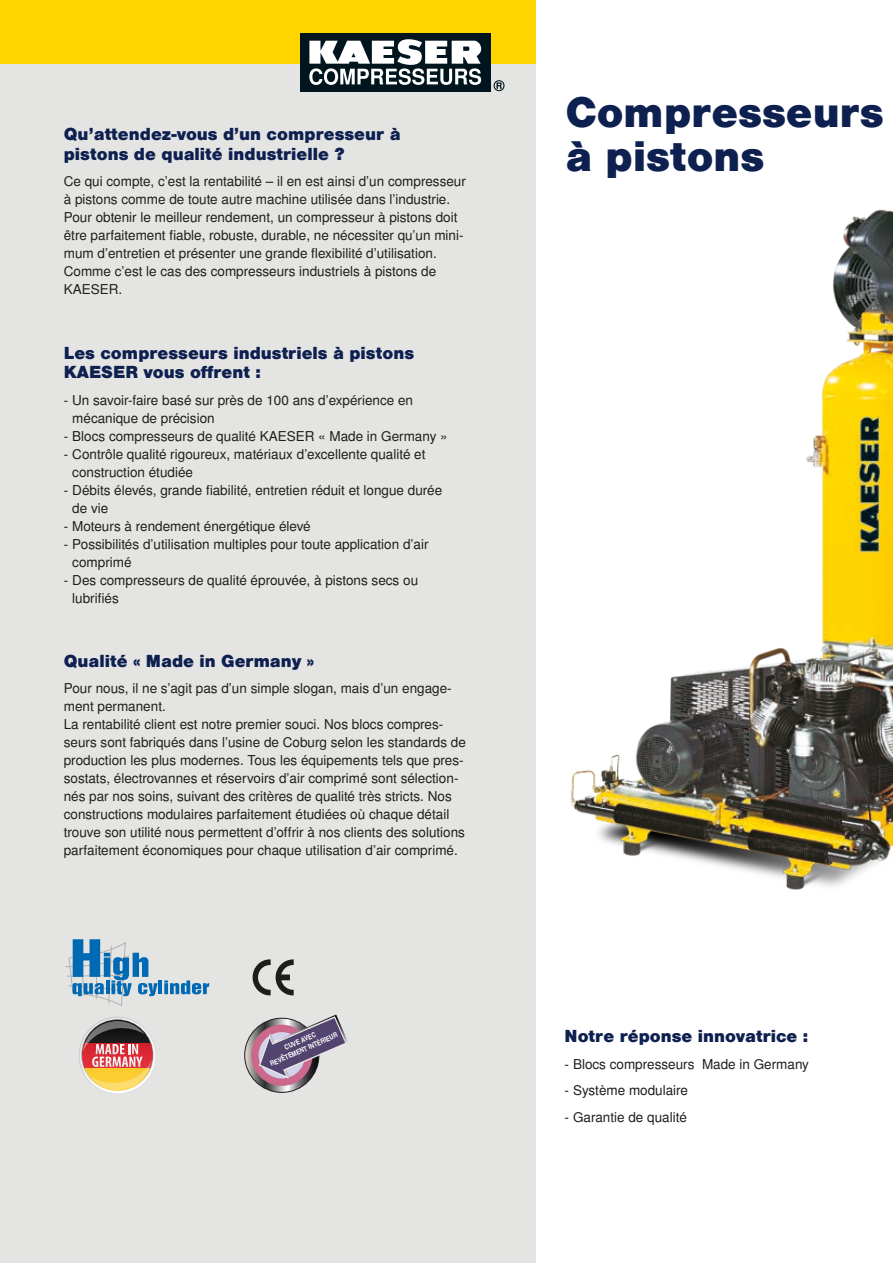
<style>
.page{position:relative;width:893px;height:1263px;background:#fff}
.page>*{position:absolute;margin:0;border:0;box-sizing:border-box;transform-origin:0 0}
.t1{font:900 40.5px/43.5px "Nimbus San L";color:#0e2050}
.t2{font:900 16.5px/19.5px "Nimbus San L";color:#0e2050}
.t3{font:13.5px/18px "Nimbus San L";color:#1d1d1b}
.t4{font:7.05px/9.1px "Nimbus San L Bol Con";color:#fff;text-align:center}
</style>
<div class="page">
<div style="left:0;top:0;width:536px;height:1263px;background:#e4e4e3"></div>
<svg style="left:79px;top:1017px;width:77px;height:77px"></svg>
<svg style="left:82px;top:1020px;width:71px;height:23px"></svg>
<svg style="left:82px;top:1043px;width:71px;height:25px"></svg>
<svg style="left:82px;top:1068px;width:71px;height:23px"></svg>
<svg style="left:83px;top:1021px;width:69px;height:69px"></svg>
<svg style="left:253px;top:959px;width:41px;height:36px"></svg>
<hr style="left:159px;top:980px;width:3px;height:14px;background:#0069b4">
<svg style="left:164px;top:980px;width:45px;height:14px"></svg>
<svg style="left:66px;top:939px;width:92px;height:66px"></svg>
<img style="left:570px;top:209px;width:323px;height:681px">
<svg style="left:245px;top:1018px;width:74px;height:74px"></svg>
<div style="left:251px;top:1025px;width:61px;height:61px;background:#cc688b;border-radius:50%"></div>
<svg style="left:259px;top:1014px;width:88px;height:65px"></svg>
<div style="left:0;top:0;width:536px;height:64px;background:#ffd500"></div>
<div style="left:300px;top:33px;width:190px;height:58px;background:#00151d"></div>
<svg style="left:494px;top:80px;width:10px;height:11px"></svg>
<svg style="left:309px;top:39px;width:172px;height:46px"></svg>
<p class="t2" style="left:64px;top:125px;width:338px">Qu’attendez-vous d’un compresseur à pistons de qualité industrielle ?</p>
<p class="t3" style="left:64px;top:173px;width:404px">Ce qui compte, c’est la rentabilité – il en est ainsi d’un compresseur à pistons comme de toute autre machine utilisée dans l’industrie.<br>Pour obtenir le meilleur rendement, un compresseur à pistons doit être parfaitement fiable, robuste, durable, ne nécessiter qu’un mini&shy;mum d’entretien et présenter une grande flexibilité d’utilisation.<br>Comme c’est le cas des compresseurs industriels à pistons de KAESER.</p>
<p class="t2" style="left:64px;top:343px;width:352px">Les compresseurs industriels à pistons<br>KAESER vous offrent :</p>
<p class="t3" style="left:72px;top:391px;width:342px;text-indent:-9px">- Un savoir-faire basé sur près de 100 ans d’expérience en mécanique de précision</p>
<p class="t3" style="left:64px;top:427px;width:385px">- Blocs compresseurs de qualité KAESER « Made in Germany »</p>
<p class="t3" style="left:72px;top:445px;width:355px;text-indent:-9px">- Contrôle qualité rigoureux, matériaux d’excellente qualité et construction étudiée</p>
<p class="t3" style="left:72px;top:481px;width:371px;text-indent:-9px">- Débits élevés, grande fiabilité, entretien réduit et longue durée de vie</p>
<p class="t3" style="left:64px;top:517px;width:249px">- Moteurs à rendement énergétique élevé</p>
<p class="t3" style="left:72px;top:535px;width:358px;text-indent:-9px">- Possibilités d’utilisation multiples pour toute application d’air comprimé</p>
<p class="t3" style="left:72px;top:571px;width:347px;text-indent:-9px">- Des compresseurs de qualité éprouvée, à pistons secs ou lubrifiés</p>
<p class="t2" style="left:64px;top:651px;width:252px">Qualité « Made in Germany »</p>
<p class="t3" style="left:64px;top:680px;width:404px">Pour nous, il ne s’agit pas d’un simple slogan, mais d’un engage&shy;ment permanent.<br>La rentabilité client est notre premier souci. Nos blocs compres&shy;seurs sont fabriqués dans l’usine de Coburg selon les standards de production les plus modernes. Tous les équipements tels que pres&shy;sostats, électrovannes et réservoirs d’air comprimé sont sélection&shy;nés par nos soins, suivant des critères de qualité très stricts. Nos constructions modulaires parfaitement étudiées où chaque détail trouve son utilité nous permettent d’offrir à nos clients des solutions parfaitement économiques pour chaque utilisation d’air comprimé.</p>
<h1 class="t1" style="left:566px;top:91px;width:320px">Compresseurs à pistons</h1>
<p class="t4" style="left:265px;top:1052px;width:75px;rotate:-24deg">CUVE AVEC<br>REVÊTEMENT INTÉRIEUR</p>
<p class="t2" style="left:564px;top:1026px;width:245px">Notre réponse innovatrice :</p>
<p class="t3" style="left:564px;top:1055px;width:246px">- Blocs compresseurs Made in Germany</p>
<p class="t3" style="left:564px;top:1081px;width:125px">- Système modulaire</p>
<p class="t3" style="left:564px;top:1108px;width:124px">- Garantie de qualité</p>
</div>
